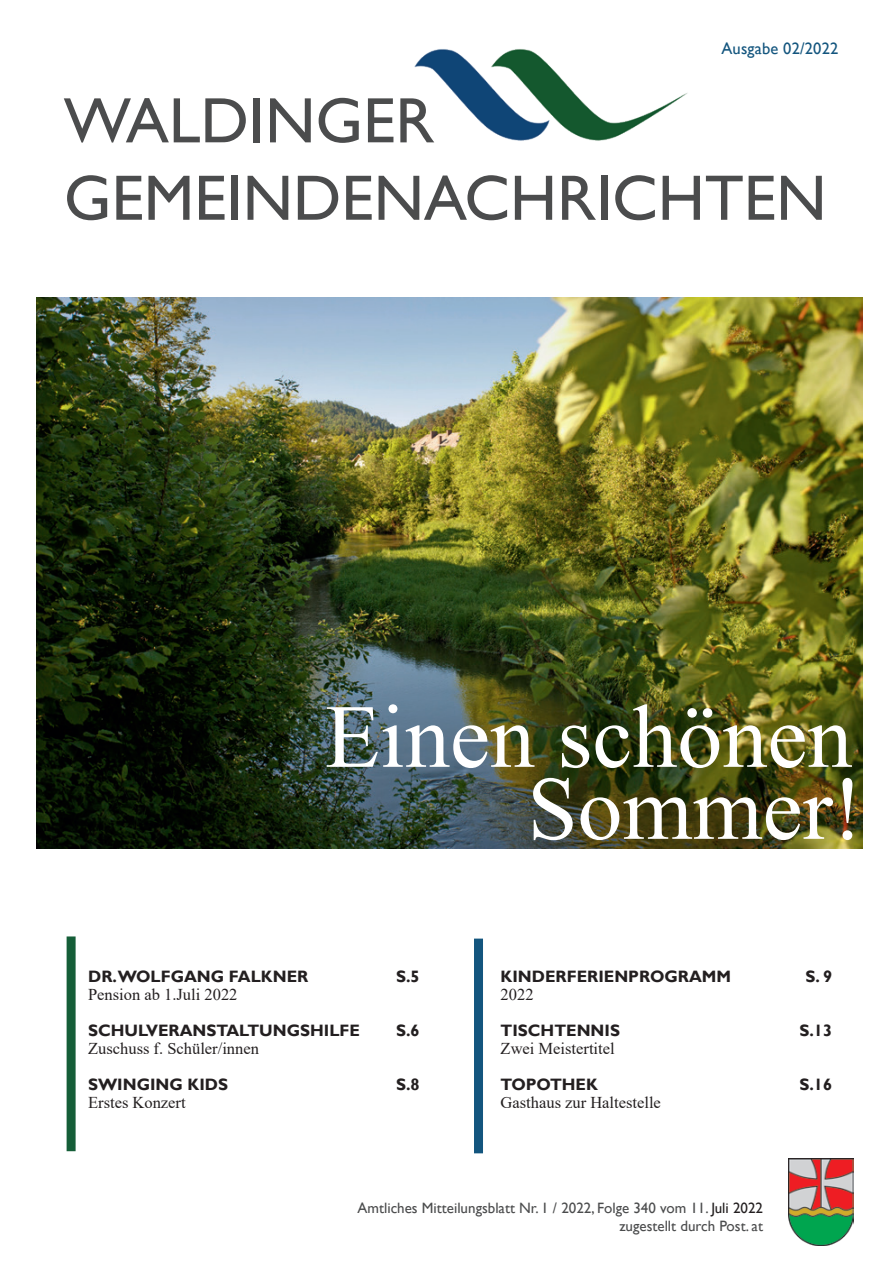
<style>
.page{position:relative;width:893px;height:1263px;background:#fff}
.page>*{position:absolute;margin:0;border:0;box-sizing:border-box;transform-origin:0 0}
.t1{font:90px/72px "Times New Roman";color:#fff;text-align:right}
.t2{font:64.5px/77.4px "Gill Sans";color:#4b4c4d}
.t3{font:700 16.5px "Gill Sans";color:#231f20}
.t4{font:16.5px "Times New Roman";color:#231f20}
.t5{font:16.5px "Gill Sans";letter-spacing:.01em;color:#13557e}
.t6{font:15px/18px "Gill Sans";color:#4b4c4d;text-align:right}
.s1{color:#231f20}
</style>
<div class="page">
<div style="left:67px;top:936px;width:9px;height:215px;background:#155e38"></div>
<div style="left:474px;top:938px;width:9px;height:215px;background:#13557e"></div>
<img style="left:414px;top:49px;width:274px;height:92px">
<img style="left:789px;top:1159px;width:64px;height:86px">
<img style="left:36px;top:298px;width:826px;height:550px">
<p class="t5" style="left:721px;top:39px;width:118px">Ausgabe 02/2022</p>
<h2 class="t2" style="left:64px;top:83px;width:764px">WALDINGER<br>GEMEINDENACHRICHTEN</h2>
<h1 class="t1" style="left:325px;top:698px;width:539px">Einen schönen<br>Sommer!</h1>
<p class="t3" style="left:88px;top:966px;width:222px">DR.WOLFGANG FALKNER</p>
<p class="t3" style="left:396px;top:966px;width:25px">S.5</p>
<p class="t4" style="left:88px;top:983px;width:151px">Pension ab 1.Juli 2022</p>
<p class="t3" style="left:88px;top:1020px;width:273px">SCHULVERANSTALTUNGSHILFE</p>
<p class="t3" style="left:396px;top:1020px;width:25px">S.6</p>
<p class="t4" style="left:88px;top:1037px;width:172px">Zuschuss f. Schüler/innen</p>
<p class="t3" style="left:88px;top:1074px;width:142px">SWINGING KIDS</p>
<p class="t3" style="left:396px;top:1074px;width:25px">S.8</p>
<p class="t4" style="left:88px;top:1091px;width:99px">Erstes Konzert</p>
<p class="t3" style="left:501px;top:966px;width:232px">KINDERFERIENPROGRAMM</p>
<p class="t3" style="left:806px;top:966px;width:28px">S. 9</p>
<p class="t4" style="left:501px;top:983px;width:34px">2022</p>
<p class="t3" style="left:501px;top:1020px;width:121px">TISCHTENNIS</p>
<p class="t3" style="left:799px;top:1020px;width:34px">S.13</p>
<p class="t4" style="left:501px;top:1037px;width:116px">Zwei Meistertitel</p>
<p class="t3" style="left:501px;top:1074px;width:99px">TOPOTHEK</p>
<p class="t3" style="left:799px;top:1074px;width:34px">S.16</p>
<p class="t4" style="left:501px;top:1091px;width:162px">Gasthaus zur Haltestelle</p>
<p class="t6" style="left:358px;top:1199px;width:407px">Amtliches Mitteilungsblatt Nr. 1 / 2022, Folge 340 vom 11. <span class="s1">Juli 2022 </span>zugestellt durch Post. at</p>
</div>
